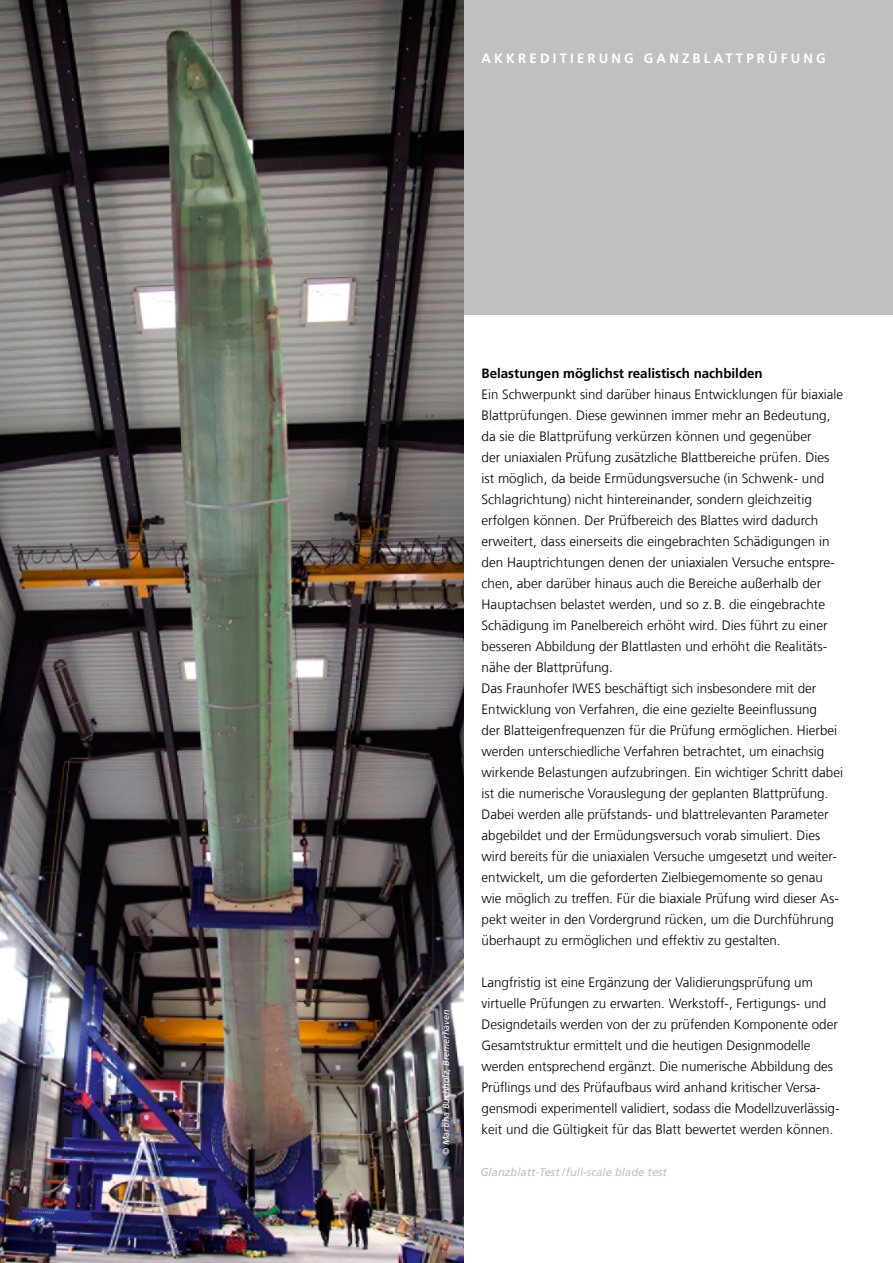
<style>
.page{position:relative;width:893px;height:1263px;background:#fff}
.page>*{position:absolute;margin:0;border:0;box-sizing:border-box;transform-origin:0 0}
.t1{font:300 13.5px/21px "Frutiger LT Com";color:#000}
.t2{font:700 13.5px "Frutiger LT Com";color:#000}
.t3{font:700 13.5px "Frutiger LT Com";letter-spacing:.24em;color:#fff}
.t4{font:italic 11.25px "Frutiger LT Com";color:#c0c0c1}
.t5{font:italic 9px "Frutiger LT Com";color:#fff}
</style>
<div class="page">
<div style="left:460px;top:0;width:433px;height:315px;background:#c0c0c1"></div>
<img style="left:0;top:0;width:463px;height:1263px">
<p class="t3" style="left:482px;top:50px;width:346px">AKKREDITIERUNG GANZBLATTPRÜFUNG</p>
<p class="t5" style="left:441px;top:1155px;width:147px;rotate:-90deg">© Martina Buchholz, Bremerhaven</p>
<p class="t2" style="left:482px;top:365px;width:283px">Belastungen möglichst realistisch nachbilden</p>
<p class="t1" style="left:482px;top:384px;width:363px">Ein Schwerpunkt sind darüber hinaus Entwicklungen für biaxiale Blattprüfungen. Diese gewinnen immer mehr an Bedeutung, da sie die Blattprüfung verkürzen können und gegenüber<br>der uniaxialen Prüfung zusätzliche Blattbereiche prüfen. Dies ist möglich, da beide Ermüdungsversuche (in Schwenk- und Schlagrichtung) nicht hintereinander, sondern gleichzeitig erfolgen können. Der Prüfbereich des Blattes wird dadurch erweitert, dass einerseits die eingebrachten Schädigungen in den Hauptrichtungen denen der uniaxialen Versuche entspre&shy;chen, aber darüber hinaus auch die Bereiche außerhalb der Hauptachsen belastet werden, und so z.B. die eingebrachte Schädigung im Panelbereich erhöht wird. Dies führt zu einer besseren Abbildung der Blattlasten und erhöht die Realitäts&shy;nähe der Blattprüfung.<br>Das Fraunhofer IWES beschäftigt sich insbesondere mit der Entwicklung von Verfahren, die eine gezielte Beeinflussung<br>der Blatteigenfrequenzen für die Prüfung ermöglichen. Hierbei werden unterschiedliche Verfahren betrachtet, um einachsig wirkende Belastungen aufzubringen. Ein wichtiger Schritt dabei ist die numerische Vorauslegung der geplanten Blattprüfung.<br>Dabei werden alle prüfstands- und blattrelevanten Parameter abgebildet und der Ermüdungsversuch vorab simuliert. Dies wird bereits für die uniaxialen Versuche umgesetzt und weiter&shy;entwickelt, um die geforderten Zielbiegemomente so genau wie möglich zu treffen. Für die biaxiale Prüfung wird dieser As&shy;pekt weiter in den Vordergrund rücken, um die Durchführung überhaupt zu ermöglichen und effektiv zu gestalten.</p>
<p class="t1" style="left:482px;top:972px;width:359px">Langfristig ist eine Ergänzung der Validierungsprüfung um virtuelle Prüfungen zu erwarten. Werkstoff-, Fertigungs- und Designdetails werden von der zu prüfenden Komponente oder Gesamtstruktur ermittelt und die heutigen Designmodelle werden entsprechend ergänzt. Die numerische Abbildung des Prüflings und des Prüfaufbaus wird anhand kritischer Versa&shy;gensmodi experimentell validiert, sodass die Modellzuverlässig&shy;keit und die Gültigkeit für das Blatt bewertet werden können.</p>
<p class="t4" style="left:480px;top:1166px;width:188px">Glanzblatt-Test / full-scale blade test</p>
</div>
